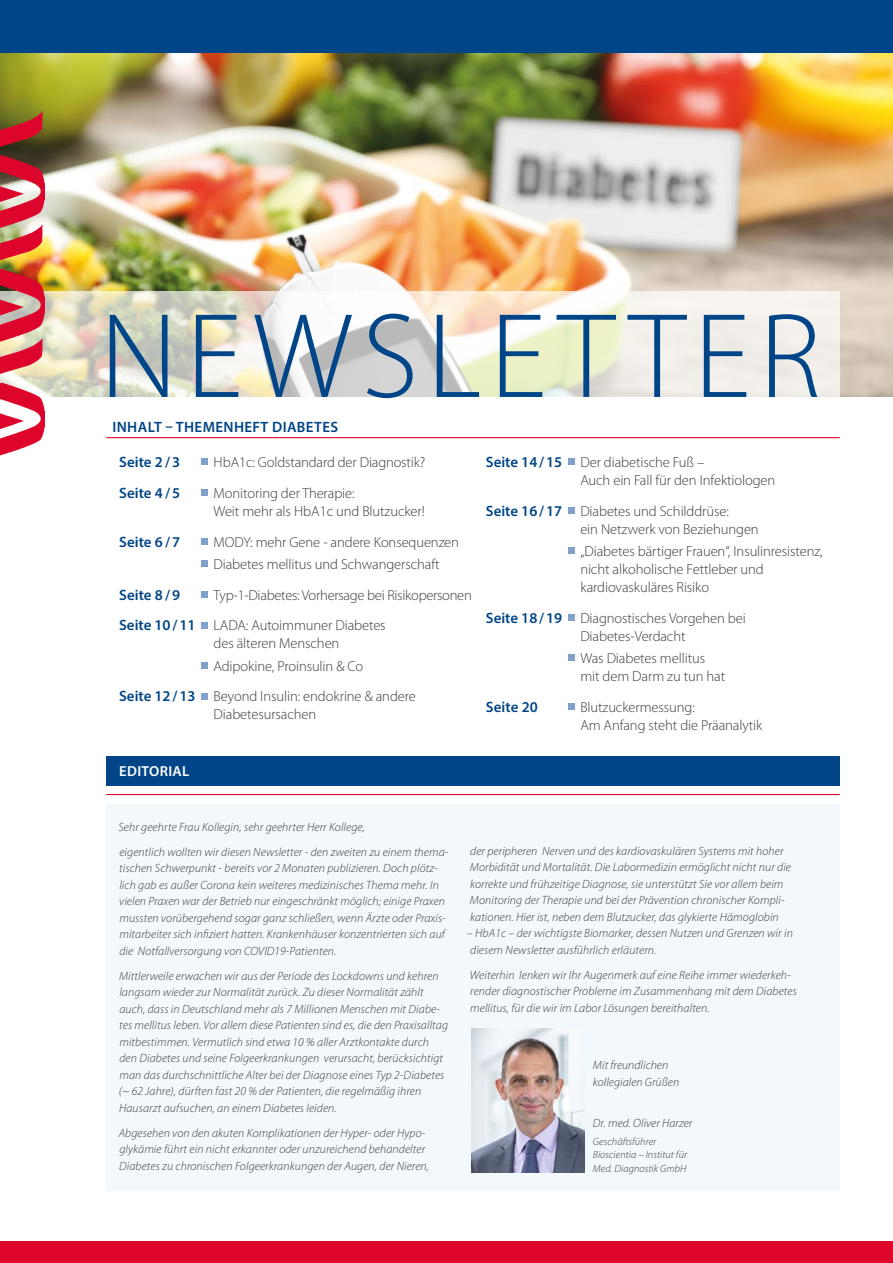
<style>
.page{position:relative;width:893px;height:1263px;background:#fff}
.page>*{position:absolute;margin:0;border:0;box-sizing:border-box;transform-origin:0 0}
.t1{font:300 121.8px "Myriad Pro";letter-spacing:.07em;color:#004587}
.t2{font:600 15px "Myriad Pro";letter-spacing:.01em;color:#004587}
.t3{font:300 14.55px/18px "Myriad Pro";letter-spacing:-.005em;color:#3c3c3b}
.t4{font:600 14.55px "Myriad Pro";letter-spacing:.025em;color:#fff}
.t5{font:italic 300 12px/16.5px "Myriad Pro";letter-spacing:.01em;color:#3c3c3b}
.t6{font:italic 300 10.5px/13.5px "Myriad Pro";letter-spacing:.005em;color:#3c3c3b}
.s1{font-weight:600;font-size:15px;color:#004587}
</style>
<div class="page">
<div style="left:106px;top:804px;width:734px;height:387px;background:#f3f8fc"></div>
<div style="left:106px;top:756px;width:734px;height:30px;background:#004587"></div>
<hr style="left:106px;top:794px;width:734px;height:1px;background:#dd052b">
<img style="left:0;top:53px;width:893px;height:344px">
<svg style="left:202px;top:459px;width:6px;height:6px"></svg>
<div style="left:202px;top:489px;width:6px;height:7px;background:#81a0ca"></div>
<svg style="left:202px;top:538px;width:6px;height:6px"></svg>
<div style="left:202px;top:560px;width:6px;height:7px;background:#81a0ca"></div>
<div style="left:202px;top:591px;width:6px;height:7px;background:#81a0ca"></div>
<svg style="left:202px;top:622px;width:6px;height:6px"></svg>
<div style="left:202px;top:662px;width:6px;height:7px;background:#81a0ca"></div>
<svg style="left:202px;top:693px;width:6px;height:6px"></svg>
<div style="left:568px;top:459px;width:7px;height:6px;background:#81a0ca"></div>
<div style="left:568px;top:507px;width:7px;height:7px;background:#81a0ca"></div>
<div style="left:568px;top:548px;width:7px;height:6px;background:#81a0ca"></div>
<div style="left:568px;top:614px;width:7px;height:7px;background:#81a0ca"></div>
<div style="left:568px;top:655px;width:7px;height:6px;background:#81a0ca"></div>
<div style="left:568px;top:703px;width:7px;height:7px;background:#81a0ca"></div>
<img style="left:472px;top:1028px;width:113px;height:144px">
<hr style="left:106px;top:437px;width:734px;height:1px;background:#dd052b">
<div style="left:0;top:0;width:893px;height:53px;background:#004587"></div>
<div style="left:0;top:1242px;width:893px;height:21px;background:#dd052b"></div>
<svg style="left:44px;top:292px;width:796px;height:105px"></svg>
<img style="left:0;top:111px;width:44px;height:345px">
<h1 class="t1" style="left:100px;top:289px;width:722px">NEWSLETTER</h1>
<p class="t2" style="left:112px;top:417px;width:227px">INHALT – THEMENHEFT DIABETES</p>
<p class="t2" style="left:119px;top:452px;width:63px">Seite 2 / 3</p>
<p class="t3" style="left:214px;top:453px;width:213px">HbA1c: Goldstandard der Diagnostik?</p>
<p class="t2" style="left:119px;top:483px;width:63px">Seite 4 / 5</p>
<p class="t3" style="left:214px;top:484px;width:213px">Monitoring der Therapie:<br>Weit mehr als HbA1c und Blutzucker!</p>
<p class="t2" style="left:119px;top:532px;width:63px">Seite 6 / 7</p>
<p class="t3" style="left:214px;top:531px;width:247px;line-height:22.2px">MODY: mehr Gene - andere Konsequenzen<br>Diabetes mellitus und Schwangerschaft</p>
<p class="t2" style="left:119px;top:585px;width:63px">Seite 8 / 9</p>
<p class="t3" style="left:119px;top:579px;width:354px;line-height:30.8px;text-indent:94px">Typ-1-Diabetes: Vorhersage bei Risikopersonen<br><span class="s1">Seite 10/11</span> LADA: Autoimmuner Diabetes</p>
<p class="t3" style="left:214px;top:632px;width:151px;line-height:22.2px">des älteren Menschen<br>Adipokine, Proinsulin &amp; Co</p>
<p class="t3" style="left:119px;top:688px;width:298px;text-align:center"><span class="s1">Seite 12/13</span> Beyond Insulin: endokrine &amp; andere<br>Diabetesursachen</p>
<p class="t4" style="left:119px;top:762px;width:72px">EDITORIAL</p>
<p class="t3" style="left:580px;top:453px;width:196px;text-indent:-95px"><span class="s1">Seite 14/15</span> Der diabetische Fuß –<br>Auch ein Fall für den Infektiologen</p>
<p class="t3" style="left:580px;top:502px;width:180px;text-indent:-95px"><span class="s1">Seite 16/17</span> Diabetes und Schilddrüse:<br>ein Netzwerk von Beziehungen</p>
<p class="t3" style="left:580px;top:542px;width:244px">„Diabetes bärtiger Frauen“, Insulinresistenz, nicht alkoholische Fettleber und kardiovaskuläres Risiko</p>
<p class="t3" style="left:580px;top:609px;width:167px;text-indent:-95px"><span class="s1">Seite 18/19</span> Diagnostisches Vorgehen bei<br>Diabetes-Verdacht</p>
<p class="t3" style="left:580px;top:649px;width:146px">Was Diabetes mellitus mit dem Darm zu tun hat</p>
<p class="t2" style="left:486px;top:697px;width:54px">Seite 20</p>
<p class="t3" style="left:580px;top:698px;width:183px">Blutzuckermessung:<br>Am Anfang steht die Präanalytik</p>
<p class="t5" style="left:118px;top:814px;width:332px;line-height:25px">Sehr geehrte Frau Kollegin, sehr geehrter Herr Kollege,<br>eigentlich wollten wir diesen Newsletter - den zweiten zu einem thema-</p>
<p class="t5" style="left:119px;top:860px;width:328px">tischen Schwerpunkt - bereits vor 2 Monaten publizieren. Doch plötz&shy;lich gab es außer Corona kein weiteres medizinisches Thema mehr. In vielen Praxen war der Betrieb nur eingeschränkt möglich; einige Praxen mussten vorübergehend sogar ganz schließen, wenn Ärzte oder Praxis&shy;mitarbeiter sich infiziert hatten. Krankenhäuser konzentrierten sich auf die Notfallversorgung von COVID19-Patienten.</p>
<p class="t5" style="left:119px;top:968px;width:331px">Mittlerweile erwachen wir aus der Periode des Lockdowns und kehren langsam wieder zur Normalität zurück. Zu dieser Normalität zählt auch, dass in Deutschland mehr als 7 Millionen Menschen mit Diabe&shy;tes mellitus leben. Vor allem diese Patienten sind es, die den Praxisalltag mitbestimmen. Vermutlich sind etwa 10 % aller Arztkontakte durch den Diabetes und seine Folgeerkrankungen verursacht, berücksichtigt man das durchschnittliche Alter bei der Diagnose eines Typ 2-Diabetes (~ 62 Jahre), dürften fast 20 % der Patienten, die regelmäßig ihren Hausarzt aufsuchen, an einem Diabetes leiden.</p>
<p class="t5" style="left:119px;top:1125px;width:312px">Abgesehen von den akuten Komplikationen der Hyper- oder Hypo&shy;glykämie führt ein nicht erkannter oder unzureichend behandelter<br>Diabetes zu chronischen Folgeerkrankungen der Augen, der Nieren,</p>
<p class="t5" style="left:470px;top:843px;width:323px">der peripheren Nerven und des kardiovaskulären Systems mit hoher Morbidität und Mortalität. Die Labormedizin ermöglicht nicht nur die korrekte und frühzeitige Diagnose, sie unterstützt Sie vor allem beim Monitoring der Therapie und bei der Prävention chronischer Kompli&shy;kationen. Hier ist, neben dem Blutzucker, das glykierte Hämoglobin</p>
<p class="t5" style="left:467px;top:925px;width:327px">– HbA1c – der wichtigste Biomarker, dessen Nutzen und Grenzen wir in diesem Newsletter ausführlich erläutern.</p>
<p class="t5" style="left:470px;top:967px;width:329px">Weiterhin lenken wir Ihr Augenmerk auf eine Reihe immer wiederkeh&shy;render diagnostischer Probleme im Zusammenhang mit dem Diabetes mellitus, für die wir im Labor Lösungen bereithalten.</p>
<p class="t5" style="left:593px;top:1057px;width:88px">Mit freundlichen kollegialen Grüßen</p>
<p class="t5" style="left:593px;top:1115px;width:101px">Dr. med. Oliver Harzer</p>
<p class="t6" style="left:593px;top:1135px;width:96px">Geschäftsführer<br>Bioscientia – Institut für<br>Med. Diagnostik GmbH</p>
</div>
